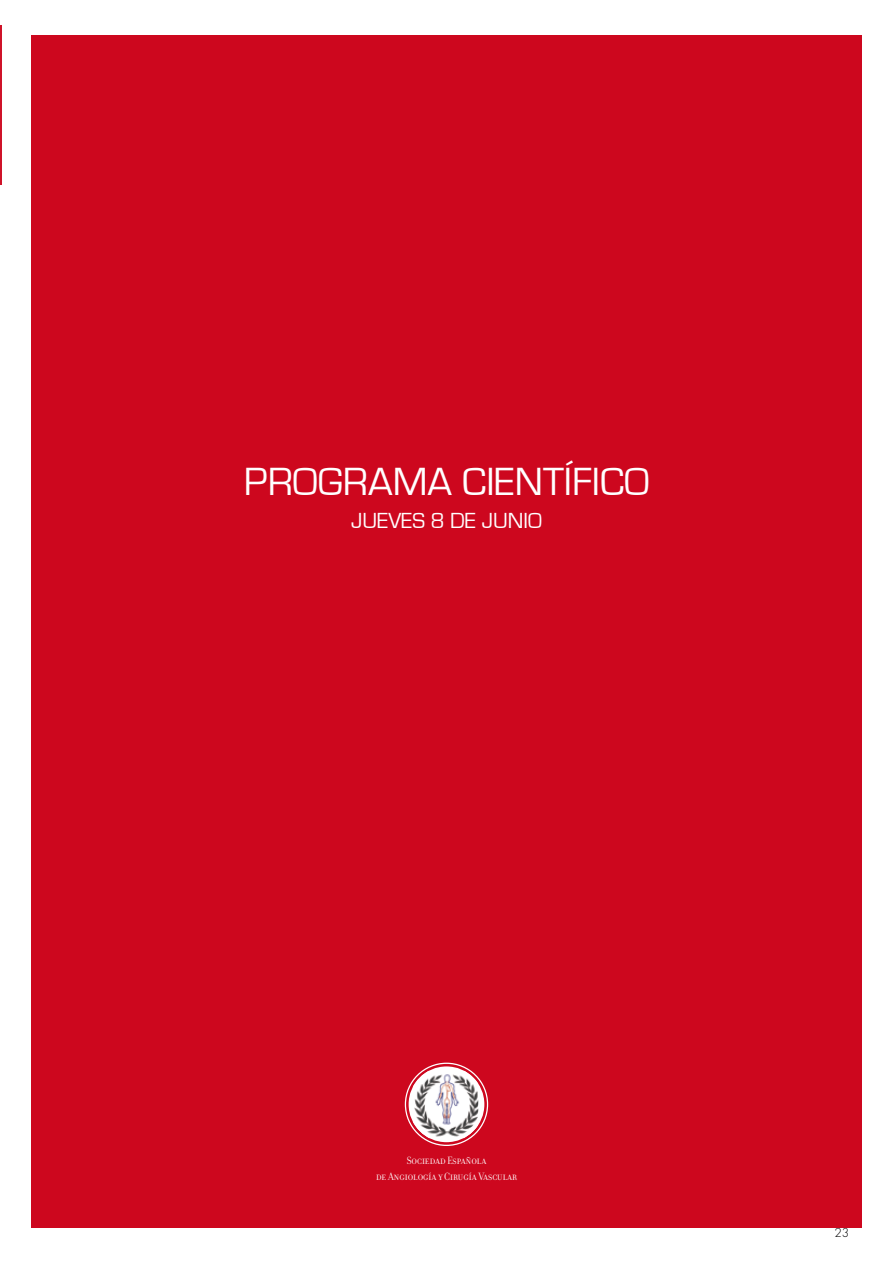
<style>
.page{position:relative;width:893px;height:1263px;background:#fff}
.page>*{position:absolute;margin:0;border:0;box-sizing:border-box;transform-origin:0 0}
.t1{font:40.5px "Eurostile";color:#fff}
.t2{font:22.5px "Eurostile";color:#fff}
.t3{font:300 13.5px "Futura T";color:#000}
.t4{font:11.4px/15.1px "Filosofia Grand Caps";color:#fff;text-align:center}
</style>
<div class="page">
<hr style="left:0;top:26px;width:2px;height:159px;background:#cd071e">
<div style="left:31px;top:35px;width:831px;height:1193px;background:#cd071e"></div>
<svg style="left:409px;top:1066px;width:75px;height:76px"></svg>
<img style="left:413px;top:1071px;width:65px;height:67px">
<div style="left:405px;top:1063px;width:83px;height:83px;border:1px solid #fff;border-radius:50%"></div>
<div style="left:411px;top:1069px;width:71px;height:71px;border:1px solid #fff;border-radius:50%"></div>
<h1 class="t1" style="left:244px;top:460px;width:407px">PROGRAMA CIENTÍFICO</h1>
<h2 class="t2" style="left:351px;top:508px;width:192px">JUEVES 8 DE JUNIO</h2>
<p class="t4" style="left:376px;top:1153px;width:142px">Sociedad Española<br>de Angiología y Cirugía Vascular</p>
<p class="t3" style="left:835px;top:1225px;width:16px">23</p>
</div>
